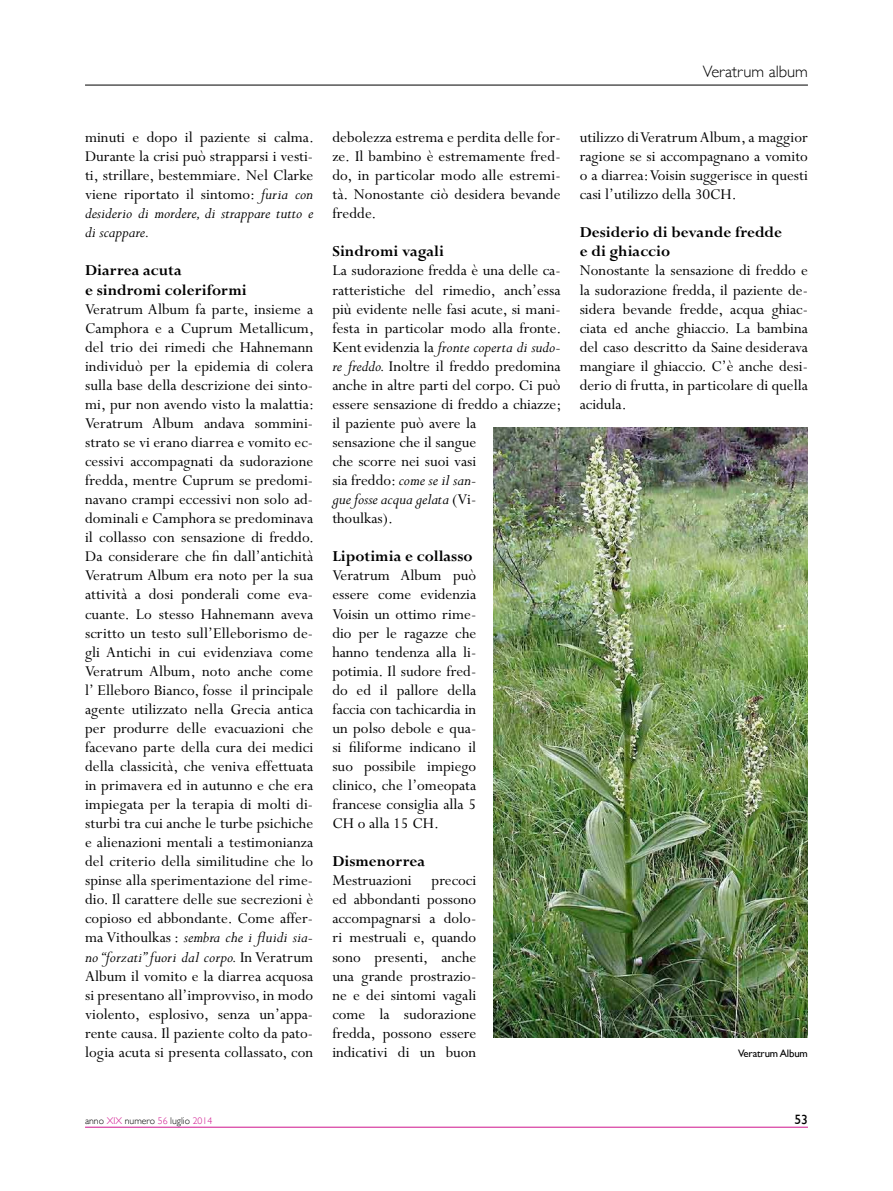
<style>
.page{position:relative;width:893px;height:1191px;background:#fff}
.page>*{position:absolute;margin:0;border:0;box-sizing:border-box;transform-origin:0 0}
.t1{font:16.8px/19px "Perpetua";color:#000;text-align:justify}
.t2{font:700 16.8px/19px "Perpetua";color:#000}
.t3{font:300 16.5px "Gill Sans";color:#000}
.t4{font:13.5px "Gill Sans";color:#000}
.t5{font:10.8px "Gill Sans";letter-spacing:-.015em;color:#000}
.t6{font:300 9.75px "Gill Sans";color:#000}
.s1{font-style:italic}
.s2{color:#cf128c}
</style>
<div class="page">
<hr style="left:85px;top:1126px;width:723px;height:1px;background:#cf128c">
<hr style="left:85px;top:85px;width:723px;height:1px;background:#000">
<img style="left:493px;top:427px;width:315px;height:610px">
<p class="t3" style="left:703px;top:59px;width:107px">Veratrum album</p>
<p class="t1" style="left:85px;top:128px;width:230px">minuti e dopo il paziente si calma.<br>Durante la crisi può strapparsi i vesti&shy;ti, strillare, bestemmiare. Nel Clarke viene riportato il sintomo: <span class="s1">furia con desiderio di mordere, di strappare tutto e di scappare.</span></p>
<p class="t2" style="left:85px;top:262px;width:163px">Diarrea acuta<br>e sindromi coleriformi</p>
<p class="t1" style="left:85px;top:300px;width:230px">Veratrum Album fa parte, insieme a Camphora e a Cuprum Metallicum, del trio dei rimedi che Hahnemann individuò per la epidemia di colera sulla base della descrizione dei sinto&shy;mi, pur non avendo visto la malattia:<br>Veratrum Album andava sommini&shy;strato se vi erano diarrea e vomito ec&shy;cessivi accompagnati da sudorazione fredda, mentre Cuprum se predomi&shy;navano crampi eccessivi non solo ad&shy;dominali e Camphora se predominava il collasso con sensazione di freddo.<br>Da considerare che fin dall’antichità Veratrum Album era noto per la sua attività a dosi ponderali come eva&shy;cuante. Lo stesso Hahnemann aveva scritto un testo sull’Elleborismo de&shy;gli Antichi in cui evidenziava come Veratrum Album, noto anche come l’ Elleboro Bianco, fosse il principale agente utilizzato nella Grecia antica per produrre delle evacuazioni che facevano parte della cura dei medici della classicità, che veniva effettuata in primavera ed in autunno e che era impiegata per la terapia di molti di&shy;sturbi tra cui anche le turbe psichiche e alienazioni mentali a testimonianza del criterio della similitudine che lo spinse alla sperimentazione del rime&shy;dio. Il carattere delle sue secrezioni è copioso ed abbondante. Come affer&shy;ma Vithoulkas : <span class="s1">sembra che i fluidi sia&shy;no “forzati” fuori dal corpo.</span> In Veratrum Album il vomito e la diarrea acquosa si presentano all’improvviso, in modo violento, esplosivo, senza un’appa&shy;rente causa. Il paziente colto da pato&shy;logia acuta si presenta collassato, con</p>
<p class="t1" style="left:332px;top:128px;width:230px">debolezza estrema e perdita delle for&shy;ze. Il bambino è estremamente fred&shy;do, in particolar modo alle estremi&shy;tà. Nonostante ciò desidera bevande fredde.</p>
<p class="t2" style="left:332px;top:243px;width:113px">Sindromi vagali</p>
<p class="t1" style="left:332px;top:262px;width:230px;text-align:left">La sudorazione fredda è una delle ca&shy;ratteristiche del rimedio, anch’essa più evidente nelle fasi acute, si mani&shy;festa in particolar modo alla fronte.<br>Kent evidenzia la <span class="s1">fronte coperta di sudo&shy;re freddo.</span> Inoltre il freddo predomina anche in altre parti del corpo. Ci può essere sensazione di freddo a chiazze; il paziente può avere la<br>sensazione che il sangue<br>che scorre nei suoi vasi<br>sia freddo: <span class="s1">come se il san-<br>gue fosse acqua gelata</span> (Vi-<br>thoulkas).</p>
<p class="t2" style="left:332px;top:547px;width:142px">Lipotimia e collasso</p>
<p class="t1" style="left:332px;top:566px;width:145px">Veratrum Album può essere come evidenzia Voisin un ottimo rime&shy;dio per le ragazze che hanno tendenza alla li&shy;potimia. Il sudore fred&shy;do ed il pallore della faccia con tachicardia in un polso debole e qua&shy;si filiforme indicano il suo possibile impiego clinico, che l’omeopata francese consiglia alla 5<br>CH o alla 15 CH.</p>
<p class="t2" style="left:332px;top:852px;width:94px">Dismenorrea</p>
<p class="t1" style="left:332px;top:871px;width:145px">Mestruazioni precoci ed abbondanti possono accompagnarsi a dolo&shy;ri mestruali e, quando sono presenti, anche una grande prostrazio&shy;ne e dei sintomi vagali come la sudorazione fredda, possono essere indicativi di un buon</p>
<p class="t1" style="left:580px;top:128px;width:230px">utilizzo di Veratrum Album, a maggior ragione se si accompagnano a vomito o a diarrea: Voisin suggerisce in questi casi l’utilizzo della 30CH.</p>
<p class="t2" style="left:580px;top:223px;width:204px">Desiderio di bevande fredde e di ghiaccio</p>
<p class="t1" style="left:580px;top:262px;width:230px">Nonostante la sensazione di freddo e la sudorazione fredda, il paziente de&shy;sidera bevande fredde, acqua ghiac&shy;ciata ed anche ghiaccio. La bambina del caso descritto da Saine desiderava mangiare il ghiaccio. C’è anche desi&shy;derio di frutta, in particolare di quella acidula.</p>
<p class="t5" style="left:738px;top:1047px;width:71px">Veratrum Album</p>
<p class="t6" style="left:85px;top:1113px;width:129px">anno <span class="s2">XIX</span> numero <span class="s2">56</span> luglio <span class="s2">2014</span></p>
<p class="t4" style="left:794px;top:1111px;width:15px">53</p>
</div>
